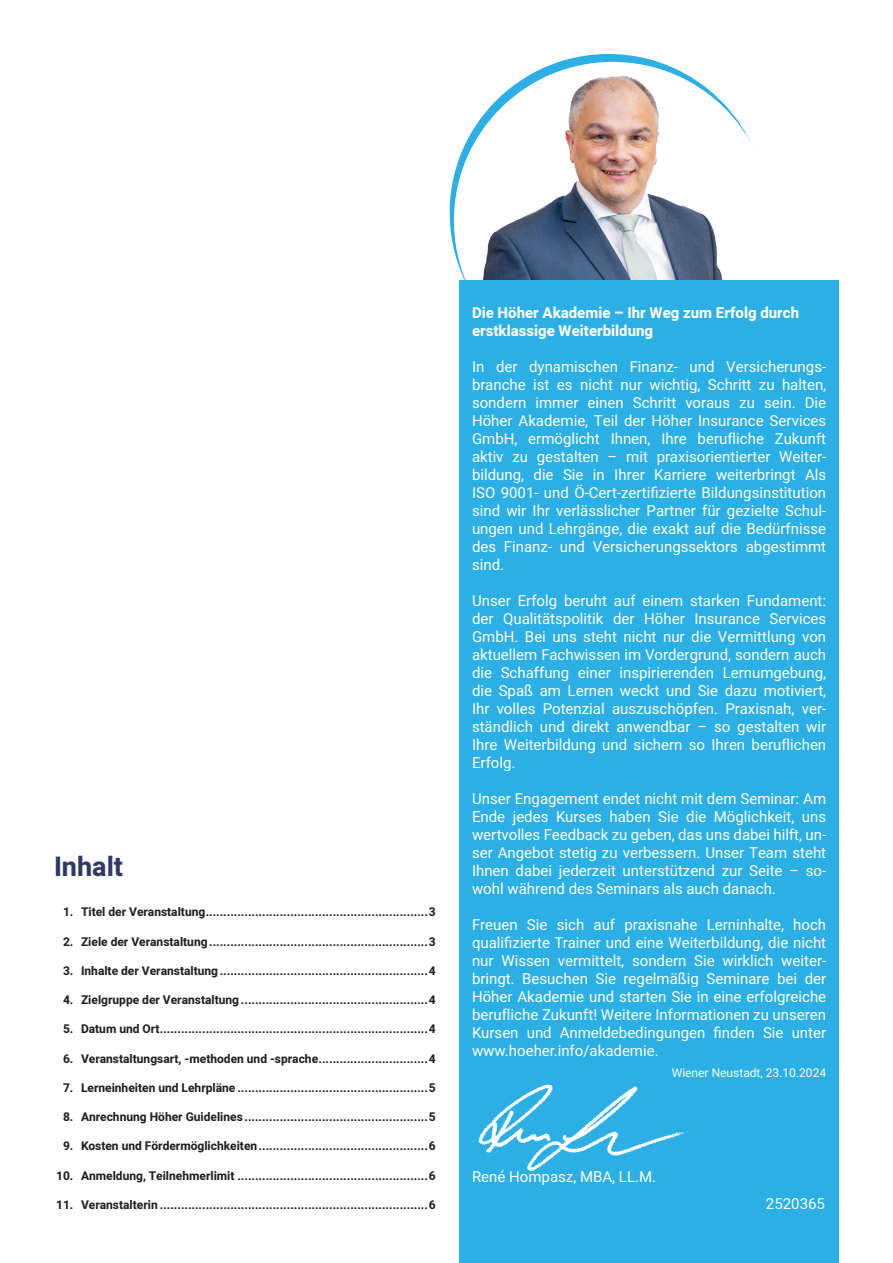
<style>
.page{position:relative;width:893px;height:1263px;background:#fff}
.page>*{position:absolute;margin:0;border:0;box-sizing:border-box;transform-origin:0 0}
.t1{font:700 27px "Heebo";color:#2f3966}
.t2{font:15px/18px "Heebo";color:#fff;text-align:justify}
.t3{font:800 15px/18px "Heebo";color:#fff}
.t4{font:700 12px "Heebo";color:#231f20}
.t5{font:12px "Heebo";color:#fff}
</style>
<div class="page">
<img style="left:463px;top:62px;width:296px;height:219px">
<div style="left:459px;top:281px;width:380px;height:982px;background:#2bafe5"></div>
<img style="left:478px;top:1084px;width:211px;height:87px">
<p class="t1" style="left:54px;top:848px;width:71px">Inhalt</p>
<p class="t4" style="left:63px;top:904px;width:374px">1. Titel der Veranstaltung...............................................................3</p>
<p class="t4" style="left:63px;top:933px;width:374px">2. Ziele der Veranstaltung..............................................................3</p>
<p class="t4" style="left:63px;top:962px;width:374px">3. Inhalte der Veranstaltung...........................................................4</p>
<p class="t4" style="left:63px;top:991px;width:374px">4. Zielgruppe der Veranstaltung .....................................................4</p>
<p class="t4" style="left:63px;top:1021px;width:374px">5. Datum und Ort............................................................................4</p>
<p class="t4" style="left:63px;top:1050px;width:374px">6. Veranstaltungsart, -methoden und -sprache...............................4</p>
<p class="t4" style="left:63px;top:1079px;width:374px">7. Lerneinheiten und Lehrpläne ......................................................5</p>
<p class="t4" style="left:63px;top:1108px;width:374px">8. Anrechnung Höher Guidelines ....................................................5</p>
<p class="t4" style="left:63px;top:1138px;width:374px">9. Kosten und Fördermöglichkeiten................................................6</p>
<p class="t4" style="left:56px;top:1167px;width:381px">10. Anmeldung, Teilnehmerlimit ......................................................6</p>
<p class="t4" style="left:56px;top:1196px;width:381px">11. Veranstalterin ............................................................................6</p>
<p class="t3" style="left:472px;top:304px;width:329px">Die Höher Akademie – Ihr Weg zum Erfolg durch erstklassige Weiterbildung</p>
<p class="t2" style="left:472px;top:357px;width:356px">In der dynamischen Finanz- und Versicherungs&shy;branche ist es nicht nur wichtig, Schritt zu halten, sondern immer einen Schritt voraus zu sein. Die Höher Akademie, Teil der Höher Insurance Services GmbH, ermöglicht Ihnen, Ihre berufliche Zukunft aktiv zu gestalten – mit praxisorientierter Weiter&shy;bildung, die Sie in Ihrer Karriere weiterbringt Als ISO 9001- und Ö-Cert-zertifizierte Bildungsinstitution sind wir Ihr verlässlicher Partner für gezielte Schul&shy;ungen und Lehrgänge, die exakt auf die Bedürfnisse des Finanz- und Versicherungssektors abgestimmt sind.</p>
<p class="t2" style="left:472px;top:591px;width:356px">Unser Erfolg beruht auf einem starken Fundament: der Qualitätspolitik der Höher Insurance Services GmbH. Bei uns steht nicht nur die Vermittlung von aktuellem Fachwissen im Vordergrund, sondern auch die Schaffung einer inspirierenden Lernumgebung, die Spaß am Lernen weckt und Sie dazu motiviert, Ihr volles Potenzial auszuschöpfen. Praxisnah, ver&shy;ständlich und direkt anwendbar – so gestalten wir Ihre Weiterbildung und sichern so Ihren beruflichen Erfolg.</p>
<p class="t2" style="left:472px;top:789px;width:356px">Unser Engagement endet nicht mit dem Seminar: Am Ende jedes Kurses haben Sie die Möglichkeit, uns wertvolles Feedback zu geben, das uns dabei hilft, un&shy;ser Angebot stetig zu verbessern. Unser Team steht Ihnen dabei jederzeit unterstützend zur Seite – so&shy;wohl während des Seminars als auch danach.</p>
<p class="t2" style="left:472px;top:915px;width:356px">Freuen Sie sich auf praxisnahe Lerninhalte, hoch qualifizierte Trainer und eine Weiterbildung, die nicht nur Wissen vermittelt, sondern Sie wirklich weiter&shy;bringt. Besuchen Sie regelmäßig Seminare bei der Höher Akademie und starten Sie in eine erfolgreiche berufliche Zukunft! Weitere Informationen zu unseren Kursen und Anmeldebedingungen finden Sie unter www.hoeher.info/akademie.</p>
<p class="t5" style="left:672px;top:1064px;width:156px">Wiener Neustadt, 23.10.2024</p>
<p class="t2" style="left:472px;top:1167px;width:186px">René Hompasz, MBA, LL.M.</p>
<p class="t2" style="left:766px;top:1194px;width:61px">2520365</p>
</div>
